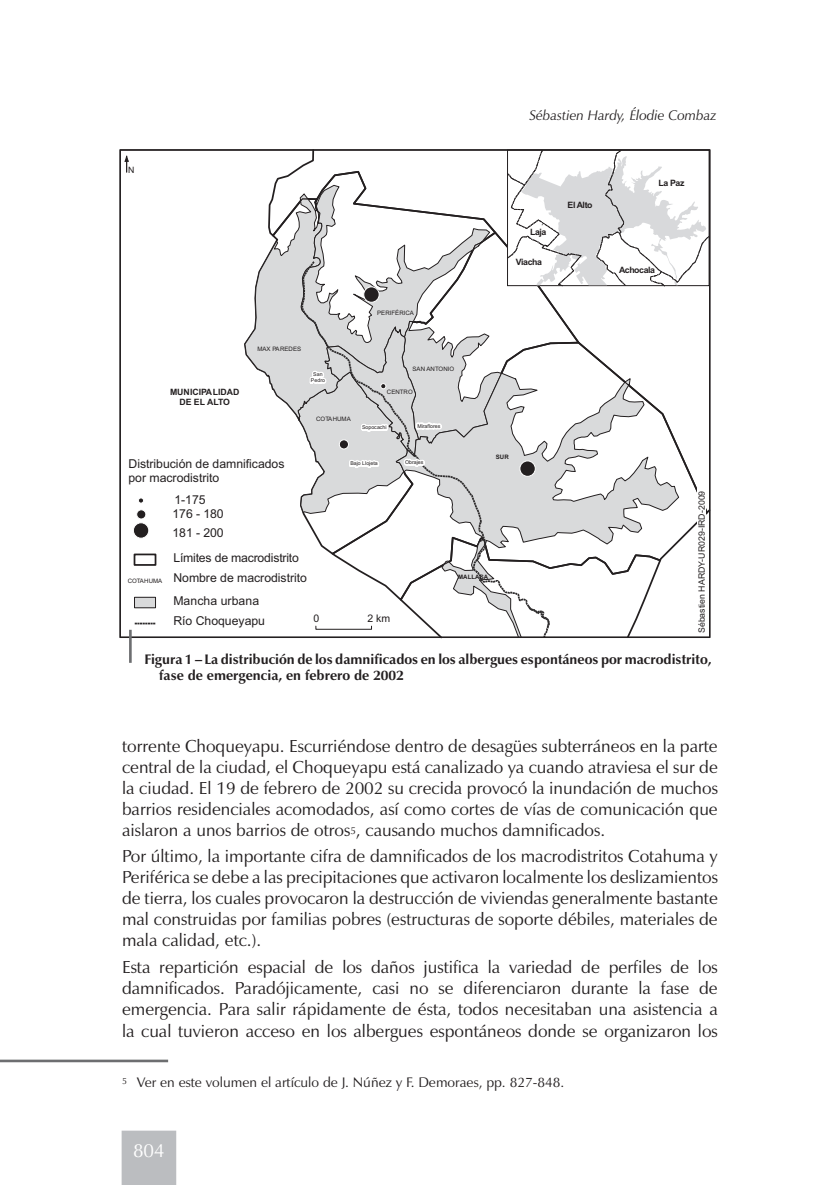
<style>
.page{position:relative;width:839px;height:1185px;background:#fff}
.page>*{position:absolute;margin:0;border:0;box-sizing:border-box;transform-origin:0 0}
.t1{font:19.25px "Zapf Humanist 601 BT";color:#fff}
.t2{font:17.5px/21px "Zapf Humanist 601 BT";color:#231f20;text-align:justify}
.t3{font:700 14px/16.8px "Zapf Humanist 601 BT";color:#231f20}
.t4{font:14px "Zapf Humanist 601 BT";color:#231f20}
.t5{font:italic 14px "Zapf Humanist 601 BT";color:#231f20}
.t6{font:12.25px/14.7px "Arial";color:#231f20}
.t7{font:10.5px "Arial";color:#231f20}
.t8{font:8.75px "Arial";letter-spacing:.005em;color:#231f20}
.t9{font:700 8.75px "Arial";letter-spacing:-.05em;color:#231f20}
.t10{font:700 8.75px/10.2px "Arial";color:#231f20;text-align:center}
.t11{font:6.12px "Arial";letter-spacing:.005em;color:#231f20}
.t12{font:700 6.12px "Arial";letter-spacing:.01em;color:#231f20}
.t13{font:5.25px/6px "Arial";letter-spacing:.005em;color:#231f20;text-align:center}
.s1{font-size:10.15px}
</style>
<div class="page">
<div style="left:122px;top:1130px;width:54px;height:54px;background:#bbbdc0"></div>
<svg style="left:119px;top:149px;width:125px;height:489px"></svg>
<div style="left:134px;top:553px;width:22px;height:13px;border:2px solid #231f20"></div>
<div style="left:134px;top:597px;width:21px;height:11px;background:#d9dadb"></div>
<div style="left:134px;top:597px;width:22px;height:11px;border:1px solid #231f20"></div>
<svg style="left:135px;top:623px;width:20px;height:1px"></svg>
<div style="left:133px;top:523px;width:16px;height:15px;background:#231f20;border-radius:50%"></div>
<div style="left:133px;top:522px;width:16px;height:16px;border:1px solid #fff;border-radius:50%"></div>
<div style="left:137px;top:510px;width:9px;height:9px;background:#231f20;border-radius:50%"></div>
<div style="left:136px;top:509px;width:10px;height:10px;border:1px solid #fff;border-radius:50%"></div>
<svg style="left:138px;top:498px;width:6px;height:5px"></svg>
<svg style="left:244px;top:149px;width:466px;height:490px"></svg>
<hr style="left:129px;top:630px;width:3px;height:33px;background:#6d6e70">
<hr style="left:0;top:1059px;width:168px;height:3px;background:#6d6e70">
<p class="t8" style="left:128px;top:166px;width:8px">N</p>
<p class="t11" style="left:377px;top:310px;width:38px">PERIFÉRICA</p>
<p class="t10" style="left:170px;top:387px;width:71px">MUNICIPALIDAD<br>DE EL ALTO</p>
<p class="t11" style="left:257px;top:347px;width:45px">MAX PAREDES</p>
<p class="t13" style="left:311px;top:372px;width:15px">San<br>Pedro</p>
<p class="t11" style="left:316px;top:416px;width:36px">COTAHUMA</p>
<p class="t11" style="left:412px;top:367px;width:43px">SAN ANTONIO</p>
<p class="t11" style="left:387px;top:390px;width:27px">CENTRO</p>
<p class="t13" style="left:362px;top:425px;width:26px">Sopocachi</p>
<p class="t13" style="left:417px;top:423px;width:24px">Miraflores</p>
<p class="t6" style="left:128px;top:457px;width:157px">Distribución de damnificados por macrodistrito</p>
<p class="t13" style="left:350px;top:461px;width:29px">Bajo Llojeta</p>
<p class="t13" style="left:405px;top:460px;width:20px">Obrajes</p>
<p class="t5" style="left:529px;top:109px;width:188px">Sébastien Hardy, Élodie Combaz</p>
<p class="t9" style="left:530px;top:227px;width:18px">Laja</p>
<p class="t9" style="left:516px;top:257px;width:27px">Viacha</p>
<p class="t9" style="left:567px;top:199px;width:26px">El Alto</p>
<p class="t9" style="left:658px;top:177px;width:27px">La Paz</p>
<p class="t9" style="left:618px;top:265px;width:37px">Achocala</p>
<p class="t12" style="left:495px;top:454px;width:14px">SUR</p>
<p class="t11" style="left:128px;top:578px;width:36px">COTAHUMA</p>
<p class="t6" style="left:172px;top:494px;width:53px;line-height:14.2px">1-175<br>176 - 180</p>
<p class="t6" style="left:172px;top:526px;width:53px">181 - 200</p>
<p class="t6" style="left:173px;top:551px;width:127px">Límites de macrodistrito</p>
<p class="t6" style="left:173px;top:572px;width:135px">Nombre de macrodistrito</p>
<p class="t6" style="left:173px;top:595px;width:87px">Mancha urbana</p>
<p class="t6" style="left:173px;top:615px;width:93px">Río Choqueyapu</p>
<p class="t7" style="left:313px;top:614px;width:7px">0</p>
<p class="t7" style="left:367px;top:614px;width:24px">2 km</p>
<p class="t12" style="left:458px;top:573px;width:31px">MALLASA</p>
<p class="t8" style="left:698px;top:633px;width:144px;rotate:-90deg">Sébastien HARDY-UR029-IRD-2009</p>
<p class="t3" style="left:159px;top:652px;width:553px;text-indent:-15px">Figura 1 – La distribución de los damnificados en los albergues espontáneos por macrodistrito, fase de emergencia, en febrero de 2002</p>
<p class="t2" style="left:122px;top:737px;width:597px">torrente Choqueyapu. Escurriéndose dentro de desagües subterráneos en la parte central de la ciudad, el Choqueyapu está canalizado ya cuando atraviesa el sur de la ciudad. El 19 de febrero de 2002 su crecida provocó la inundación de muchos barrios residenciales acomodados, así como cortes de vías de comunicación que aislaron a unos barrios de otros<span class="s1">5</span>, causando muchos damnificados.</p>
<p class="t2" style="left:122px;top:847px;width:597px">Por último, la importante cifra de damnificados de los macrodistritos Cotahuma y Periférica se debe a las precipitaciones que activaron localmente los deslizamientos de tierra, los cuales provocaron la destrucción de viviendas generalmente bastante mal construidas por familias pobres (estructuras de soporte débiles, materiales de mala calidad, etc.).</p>
<p class="t2" style="left:122px;top:958px;width:597px">Esta repartición espacial de los daños justifica la variedad de perfiles de los damnificados. Paradójicamente, casi no se diferenciaron durante la fase de emergencia. Para salir rápidamente de ésta, todos necesitaban una asistencia a la cual tuvieron acceso en los albergues espontáneos donde se organizaron los</p>
<p class="t4" style="left:122px;top:1077px;width:443px"><sup>5</sup> Ver en este volumen el artículo de J. Núñez y F. Demoraes, pp. 827-848.</p>
<p class="t1" style="left:133px;top:1142px;width:33px">804</p>
</div>
